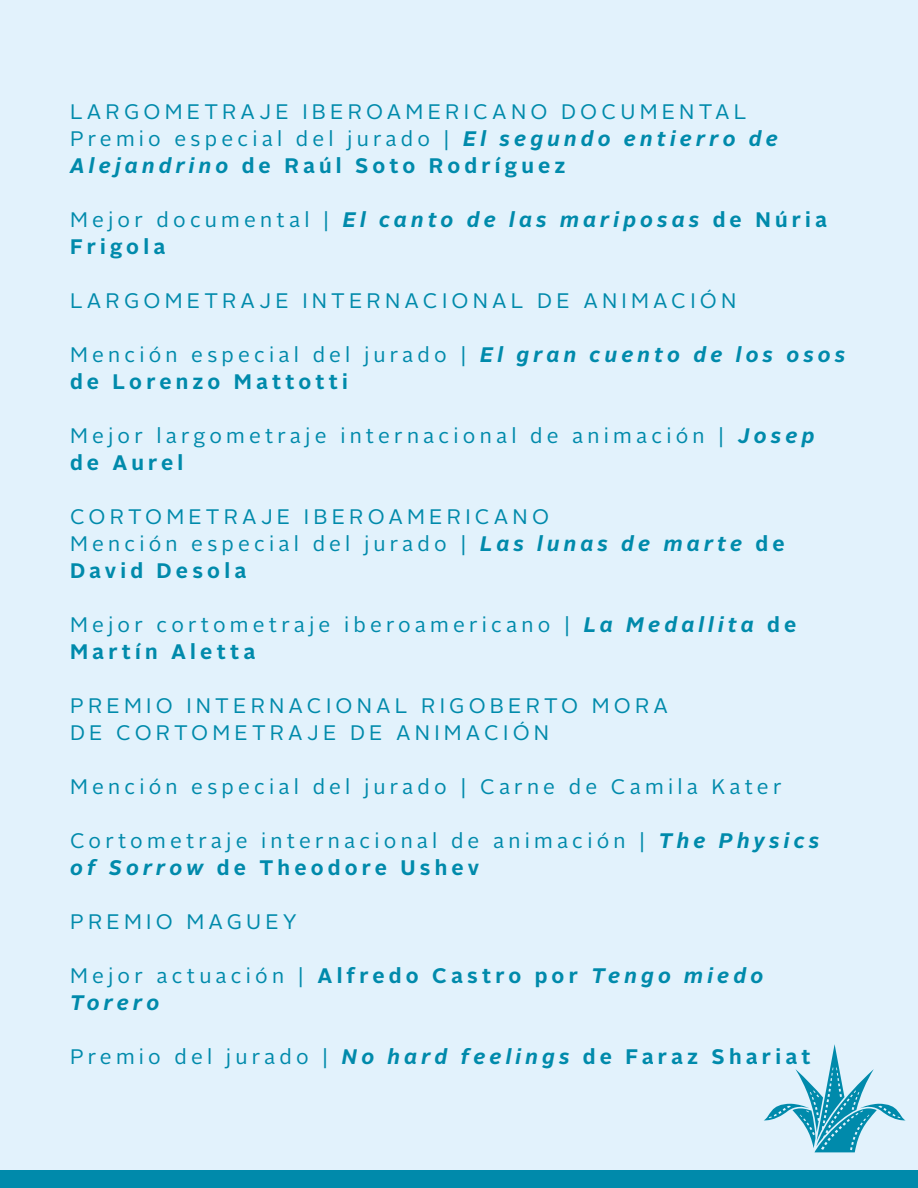
<style>
.page{position:relative;width:918px;height:1188px;background:#e2f2fc}
.page>*{position:absolute;margin:0;border:0;box-sizing:border-box;transform-origin:0 0}
.t1{font:21px/27px "Alright Sans";letter-spacing:.2em;color:#008aab}
.t2{font:italic 700 21px/27px "Alright Sans";letter-spacing:.2em;color:#008aab}
.t3{font:700 21px/27px "Alright Sans";letter-spacing:.2em;color:#008aab}
.s1{font-weight:700;font-style:italic}
.s2{font-weight:700}
.s3{font-weight:400;font-style:normal}
.s4{font-style:normal}
.s5{font-weight:400}
.s6{font-style:italic}
</style>
<div class="page">
<svg style="left:764px;top:1044px;width:142px;height:108px"></svg>
<div style="left:0;top:1170px;width:918px;height:18px;background:#008aab"></div>
<p class="t1" style="left:70px;top:99px;width:709px">LARGOMETRAJE IBEROAMERICANO DOCUMENTAL<br>Premio especial del jurado | <span class="s1">El segundo entierro de<br>Alejandrino</span> <span class="s2">de Raúl Soto Rodríguez</span></p>
<p class="t2" style="left:70px;top:206px;width:759px"><span class="s3">Mejor documental |</span> El canto de las mariposas <span class="s4">de Núria<br>Frigola</span></p>
<p class="t1" style="left:70px;top:288px;width:668px">LARGOMETRAJE INTERNACIONAL DE ANIMACIÓN</p>
<p class="t1" style="left:70px;top:342px;width:777px">Mención especial del jurado | <span class="s1">El gran cuento de los osos </span><span class="s2">de Lorenzo Mattotti</span></p>
<p class="t1" style="left:70px;top:423px;width:746px">Mejor largometraje internacional de animación | <span class="s1">Josep </span><span class="s2">de Aurel</span></p>
<p class="t1" style="left:70px;top:504px;width:716px">CORTOMETRAJE IBEROAMERICANO<br>Mención especial del jurado | <span class="s1">Las lunas de marte</span> <span class="s2">de<br>David Desola</span></p>
<p class="t1" style="left:70px;top:612px;width:728px">Mejor cortometraje iberoamericano | <span class="s1">La Medallita</span> <span class="s2">de<br>Martín Aletta</span></p>
<p class="t1" style="left:70px;top:693px;width:599px">PREMIO INTERNACIONAL RIGOBERTO MORA<br>DE CORTOMETRAJE DE ANIMACIÓN</p>
<p class="t1" style="left:70px;top:774px;width:713px">Mención especial del jurado | Carne de Camila Kater</p>
<p class="t1" style="left:70px;top:828px;width:751px">Cortometraje internacional de animación | <span class="s1">The Physics of Sorrow</span> <span class="s2">de Theodore Ushev</span></p>
<p class="t1" style="left:70px;top:909px;width:228px">PREMIO MAGUEY</p>
<p class="t3" style="left:70px;top:962px;width:695px"><span class="s5">Mejor actuación |</span> Alfredo Castro por <span class="s6">Tengo miedo<br>Torero</span></p>
<p class="t1" style="left:70px;top:1044px;width:742px">Premio del jurado | <span class="s1">No hard feelings</span> <span class="s2">de Faraz Shariat</span></p>
</div>
